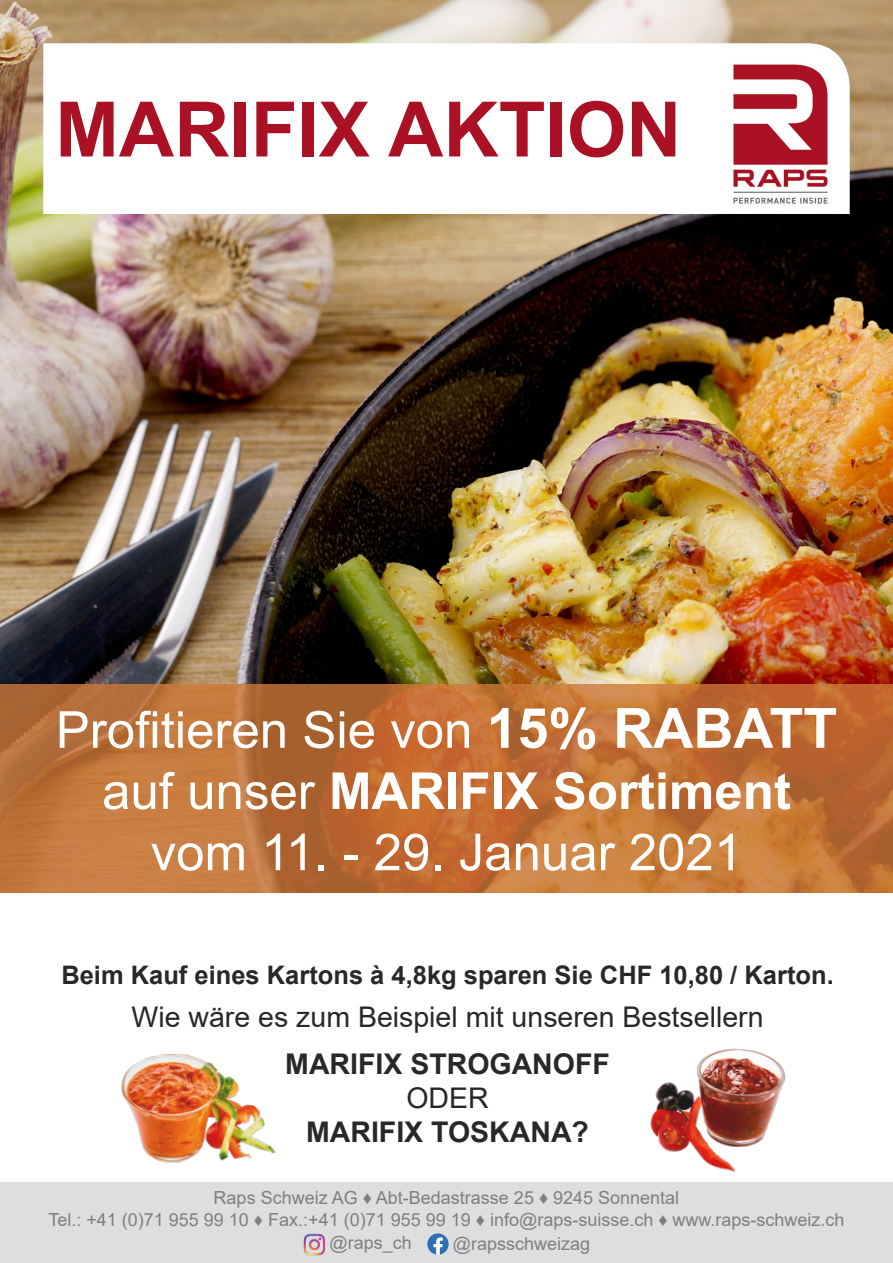
<style>
.page{position:relative;width:893px;height:1263px;background:#fff}
.page>*{position:absolute;margin:0;border:0;box-sizing:border-box;transform-origin:0 0}
.t1{font:700 76.5px "Arial";color:#aa1124}
.t2{font:51px/61.2px "Arial";color:#fff;text-align:center}
.t3{font:28.5px "Arial";color:#282827}
.t4{font:700 28.5px/34.2px "Arial";color:#282827;text-align:center}
.t5{font:700 25.5px "Arial";color:#282827}
.t6{font:18px/21.6px "Arial";color:#7f7f80;text-align:center}
.s1{font-weight:700;font-size:55.5px}
.s2{font-weight:700}
.s3{font-weight:400}
</style>
<div class="page">
<img style="left:0;top:0;width:893px;height:685px">
<svg style="left:43px;top:43px;width:807px;height:171px"></svg>
<img style="left:725px;top:56px;width:110px;height:155px">
<svg style="left:0;top:685px;width:893px;height:208px;background:#bf7037"></svg>
<img style="left:121px;top:1053px;width:155px;height:110px">
<img style="left:650px;top:1048px;width:136px;height:124px">
<div style="left:0;top:1182px;width:893px;height:81px;background:#dddedf"></div>
<img style="left:303px;top:1233px;width:22px;height:23px">
<svg style="left:427px;top:1233px;width:22px;height:22px"></svg>
<p class="t1" style="left:55px;top:76px;width:628px">MARIFIX AKTION</p>
<p class="t2" style="left:56px;top:699px;width:783px">Profitieren Sie von <span class="s1">15% RABATT </span>auf unser <span class="s2">MARIFIX Sortiment </span>vom 11. - 29. Januar 2021</p>
<p class="t5" style="left:61px;top:957px;width:774px">Beim Kauf eines Kartons à 4,8kg sparen Sie CHF 10,80 / Karton.</p>
<p class="t3" style="left:132px;top:997px;width:633px">Wie wäre es zum Beispiel mit unseren Bestsellern</p>
<p class="t4" style="left:285px;top:1047px;width:326px">MARIFIX STROGANOFF<br><span class="s3">ODER<br></span>MARIFIX TOSKANA?</p>
<p class="t6" style="left:48px;top:1187px;width:798px">Raps Schweiz AG ♦ Abt-Bedastrasse 25 ♦ 9245 Sonnental<br>Tel.: +41 (0)71 955 99 10 ♦ Fax.:+41 (0)71 955 99 19 ♦ info@raps-suisse.ch ♦ www.raps-schweiz.ch</p>
<p class="t6" style="left:330px;top:1232px;width:84px">@raps_ch</p>
<p class="t6" style="left:453px;top:1232px;width:139px">@rapsschweizag</p>
</div>
